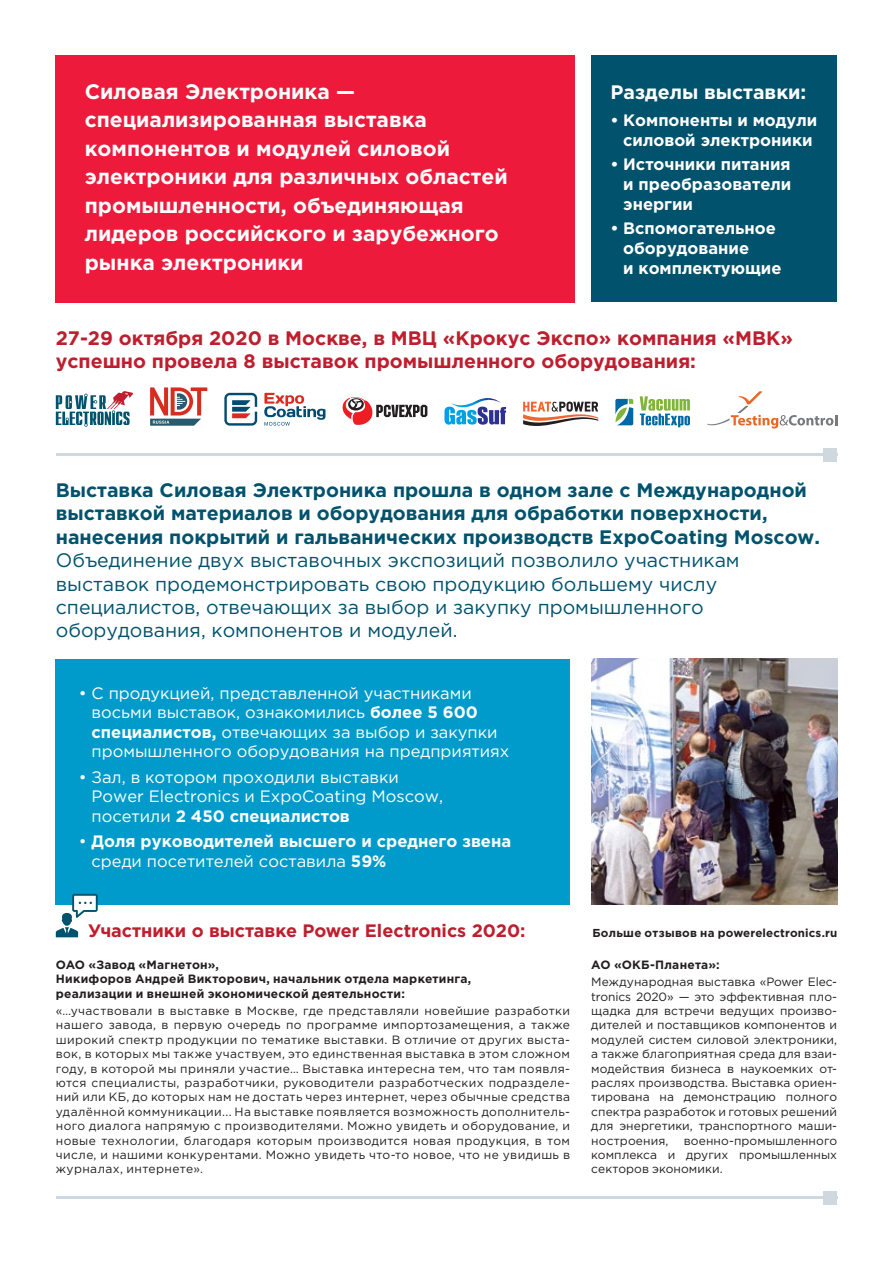
<style>
.page{position:relative;width:893px;height:1263px;background:#fff}
.page>*{position:absolute;margin:0;border:0;box-sizing:border-box;transform-origin:0 0}
.t1{font:700 21px/28.5px "Gotham Pro";color:#fff}
.t2{font:19.5px/23.4px "Gotham Pro";color:#00526d}
.t3{font:700 19.5px/23.4px "Gotham Pro";color:#00526d}
.t4{font:700 19.5px/23.4px "Gotham Pro";color:#be1e2d}
.t5{font:700 19.5px "Gotham Pro";color:#fff}
.t6{font:700 18px "Gotham Pro";color:#be1e2d}
.t7{font:16.5px/19.5px "Gotham Pro";color:#fff}
.t8{font:700 16.5px/19.8px "Gotham Pro";color:#fff}
.t9{font:12px/14.4px "Gotham Pro";letter-spacing:.01em;color:#231f20;text-align:justify}
.t10{font:700 12px/14.4px "Gotham Pro";letter-spacing:.02em;color:#231f20}
.t11{font:700 11.55px "Gotham Pro";letter-spacing:.02em;color:#231f20}
.s1{font-weight:700}
.s2{font-weight:400}
</style>
<div class="page">
<hr style="left:56px;top:1197px;width:781px;height:2px;background:#ced8de">
<div style="left:823px;top:1191px;width:14px;height:14px;background:#ced8de"></div>
<hr style="left:56px;top:454px;width:781px;height:2px;background:#ced8de">
<div style="left:823px;top:448px;width:14px;height:14px;background:#ced8de"></div>
<div style="left:56px;top:56px;width:519px;height:246px;background:#ed1a3b"></div>
<div style="left:591px;top:56px;width:246px;height:246px;background:#00526d"></div>
<svg style="left:224px;top:393px;width:33px;height:33px"></svg>
<svg style="left:264px;top:393px;width:61px;height:33px"></svg>
<svg style="left:342px;top:397px;width:85px;height:28px"></svg>
<svg style="left:56px;top:391px;width:77px;height:36px"></svg>
<svg style="left:707px;top:391px;width:130px;height:37px"></svg>
<svg style="left:523px;top:402px;width:75px;height:24px"></svg>
<svg style="left:150px;top:387px;width:57px;height:39px"></svg>
<svg style="left:444px;top:398px;width:62px;height:27px"></svg>
<svg style="left:615px;top:399px;width:18px;height:26px"></svg>
<svg style="left:640px;top:396px;width:50px;height:31px"></svg>
<div style="left:56px;top:659px;width:514px;height:246px;background:#009bca"></div>
<svg style="left:56px;top:894px;width:42px;height:43px"></svg>
<img style="left:591px;top:659px;width:246px;height:246px">
<h1 class="t1" style="left:85px;top:77px;width:424px">Силовая Электроника — специализированная выставка компонентов и модулей силовой электроники для различных областей промышленности, объединяющая лидеров российского и зарубежного рынка электроники</h1>
<h2 class="t5" style="left:610px;top:80px;width:197px">Разделы выставки:</h2>
<h3 class="t8" style="left:610px;top:110px;width:208px;text-align:center">• Компоненты и модули силовой электроники</h3>
<h3 class="t8" style="left:623px;top:154px;width:170px;text-align:justify;text-indent:-13px">• Источники питания и преобразователи энергии</h3>
<h3 class="t8" style="left:623px;top:218px;width:160px;text-indent:-13px">• Вспомогательное оборудование<br>и комплектующие</h3>
<h2 class="t4" style="left:56px;top:325px;width:739px">27-29 октября 2020 в Москве, в МВЦ «Крокус Экспо» компания «МВК» успешно провела 8 выставок промышленного оборудования:</h2>
<h2 class="t3" style="left:56px;top:478px;width:766px">Выставка Силовая Электроника прошла в одном зале с Международной выставкой материалов и оборудования для обработки поверхности, нанесения покрытий и гальванических производств ExpoCoating Moscow.</h2>
<h2 class="t2" style="left:56px;top:548px;width:685px">Объединение двух выставочных экспозиций позволило участникам выставок продемонстрировать свою продукцию большему числу специалистов, отвечающих за выбор и закупку промышленного оборудования, компонентов и модулей.</h2>
<h3 class="t7" style="left:92px;top:683px;width:419px;text-indent:-13px">• С продукцией, представленной участниками восьми выставок, ознакомились <span class="s1">более 5 600 специалистов,</span> отвечающих за выбор и закупки промышленного оборудования на предприятиях</h3>
<h3 class="t7" style="left:92px;top:767px;width:353px;text-indent:-13px">• Зал, в котором проходили выставки<br>Power Electronics и ExpoCoating Moscow, посетили <span class="s1">2 450 специалистов</span></h3>
<h3 class="t8" style="left:92px;top:831px;width:421px;text-indent:-13px"><span class="s2">•</span> Доля руководителей высшего и среднего звена <span class="s2">среди посетителей составила</span> 59%</h3>
<h3 class="t6" style="left:88px;top:920px;width:439px">Участники о выставке Power Electronics 2020:</h3>
<p class="t11" style="left:592px;top:926px;width:246px">Больше отзывов на powerelectronics.ru</p>
<p class="t10" style="left:56px;top:957px;width:417px">ОАО «Завод «Магнетон»,<br>Никифоров Андрей Викторович, начальник отдела маркетинга, реализации и внешней экономической деятельности:</p>
<p class="t9" style="left:56px;top:1003px;width:516px">«…участвовали в выставке в Москве, где представляли новейшие разработки нашего завода, в первую очередь по программе импортозамещения, а также широкий спектр продукции по тематике выставки. В отличие от других выста&shy;вок, в которых мы также участвуем, это единственная выставка в этом сложном году, в которой мы приняли участие… Выставка интересна тем, что там появля&shy;ются специалисты, разработчики, руководители разработческих подразделе&shy;ний или КБ, до которых нам не достать через интернет, через обычные средства удалённой коммуникации... На выставке появляется возможность дополнитель&shy;ного диалога напрямую с производителями. Можно увидеть и оборудование, и новые технологии, благодаря которым производится новая продукция, в том числе, и нашими конкурентами. Можно увидеть что-то новое, что не увидишь в журналах, интернете».</p>
<p class="t10" style="left:591px;top:957px;width:130px">АО «ОКБ-Планета»:</p>
<p class="t9" style="left:591px;top:975px;width:247px">Международная выставка «Power Elec&shy;tronics 2020» — это эффективная пло&shy;щадка для встречи ведущих произво&shy;дителей и поставщиков компонентов и модулей систем силовой электроники, а также благоприятная среда для взаи&shy;модействия бизнеса в наукоемких от&shy;раслях производства. Выставка ориен&shy;тирована на демонстрацию полного спектра разработок и готовых решений для энергетики, транспортного маши&shy;ностроения,</p>
<p class="t9" style="left:591px;top:1133px;width:247px;text-indent:93px">военно-промышленного комплекса и других промышленных секторов экономики.</p>
</div>
